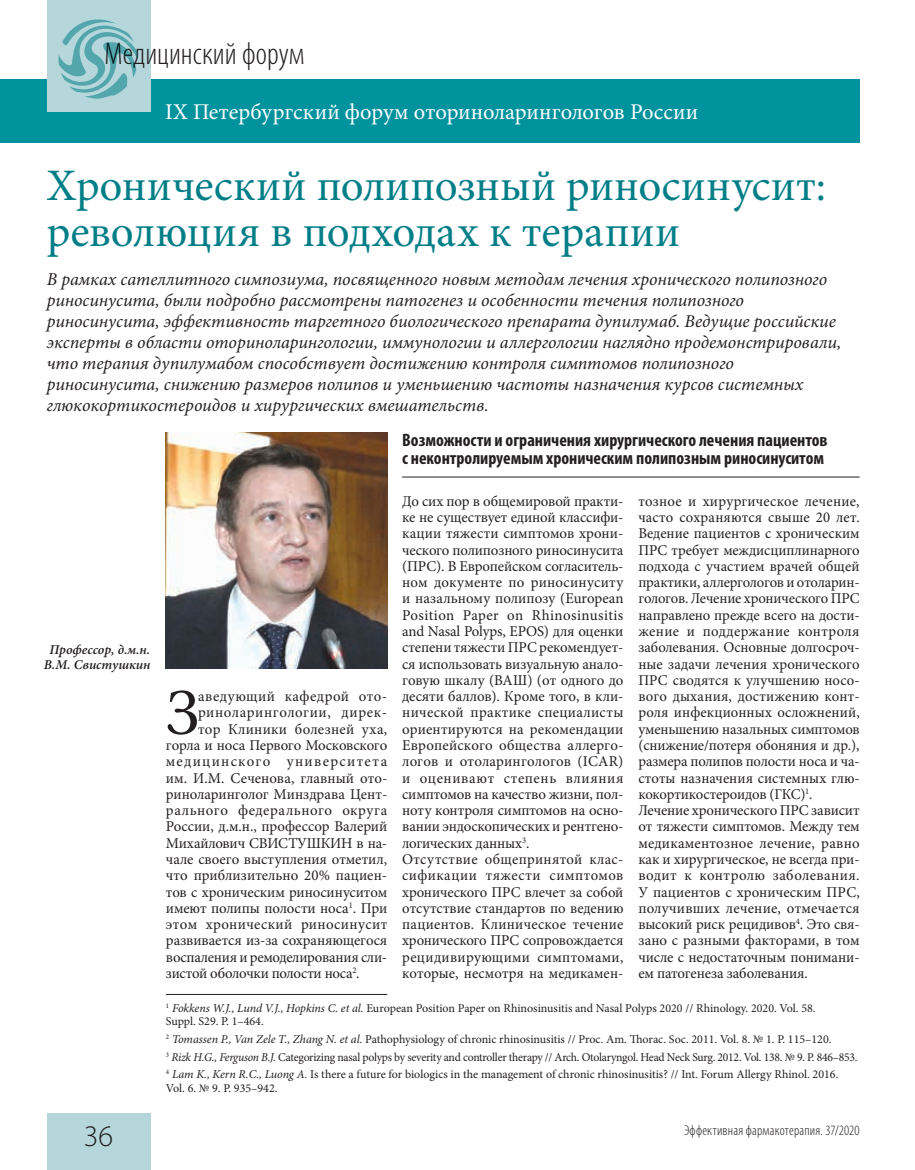
<style>
.page{position:relative;width:915px;height:1170px;background:#fff}
.page>*{position:absolute;margin:0;border:0;box-sizing:border-box;transform-origin:0 0}
.t1{font:65.1px "Minion Pro";color:#231f20}
.t2{font:45px/46.5px "Minion Pro";color:#007e87}
.t3{font:300 condensed 31.5px "Myriad Pro";color:#231f20}
.t4{font:300 30px "Myriad Pro";color:#231f20}
.t5{font:22.5px "Minion Pro";letter-spacing:.005em;color:#fff}
.t6{font:italic 18px/21px "Minion Pro";color:#231f20}
.t7{font:700 condensed 18px/18px "Myriad Pro";color:#231f20}
.t8{font:15px/16.4px "Minion Pro";color:#231f20}
.t9{font:15px "Minion Pro";letter-spacing:-.02em;color:#231f20}
.t10{font:15px "Minion Pro";letter-spacing:.04em;color:#231f20}
.t11{font:15px "Minion Pro";letter-spacing:.025em;color:#231f20}
.t12{font:15px "Minion Pro";letter-spacing:.085em;color:#231f20}
.t13{font:15px "Minion Pro";letter-spacing:.02em;color:#231f20}
.t14{font:15px "Minion Pro";letter-spacing:.035em;color:#231f20}
.t15{font:300 condensed 14.25px "Myriad Pro";letter-spacing:.015em;color:#231f20}
.t16{font:italic 600 13.5px/15px "Minion Pro";color:#231f20;text-align:center}
.t17{font:12px/17.7px "Minion Pro";letter-spacing:-.005em;color:#231f20}
.s1{font-style:italic}
</style>
<div class="page">
<hr style="left:402px;top:476px;width:457px;height:1px;background:#231f20">
<img style="left:166px;top:432px;width:221px;height:236px">
<hr style="left:166px;top:994px;width:221px;height:1px;background:#231f20">
<div style="left:0;top:79px;width:859px;height:64px;background:#00939d"></div>
<div style="left:47px;top:0;width:103px;height:111px;background:#b5d7db"></div>
<div style="left:47px;top:1113px;width:103px;height:56px;background:#b5d7db"></div>
<svg style="left:58px;top:19px;width:80px;height:80px"></svg>
<h3 class="t3" style="left:104px;top:35px;width:201px">Медицинский форум</h3>
<h3 class="t5" style="left:165px;top:96px;width:534px">IX Петербургский форум оториноларингологов России</h3>
<h2 class="t2" style="left:47px;top:162px;width:780px">Хронический полипозный риносинусит: революция в подходах к терапии</h2>
<p class="t6" style="left:47px;top:269px;width:795px">В рамках сателлитного симпозиума, посвященного новым методам лечения хронического полипозного риносинусита, были подробно рассмотрены патогенез и особенности течения полипозного риносинусита, эффективность таргетного биологического препарата дупилумаб. Ведущие российские эксперты в области оториноларингологии, иммунологии и аллергологии наглядно продемонстрировали, что терапия дупилумабом способствует достижению контроля симптомов полипозного риносинусита, снижению размеров полипов и уменьшению частоты назначения курсов системных глюкокортикостероидов и хирургических вмешательств.</p>
<p class="t16" style="left:44px;top:641px;width:108px">Профессор, д.м.н.<br>В.М. Свистушкин</p>
<h3 class="t4" style="left:84px;top:1117px;width:31px">36</h3>
<p class="t7" style="left:402px;top:430px;width:427px">Возможности и ограничения хирургического лечения пациентов с неконтролируемым хроническим полипозным риносинуситом</p>
<p class="t8" style="left:402px;top:493px;width:223px">До сих пор в общемировой практи&shy;ке не существует единой классифи&shy;кации тяжести симптомов хрони&shy;ческого полипозного риносинусита (ПРС). В Европейском согласитель&shy;ном документе по риносинуситу и назальному полипозу (European<br>Position Paper on Rhinosinusitis and Nasal Polyps, EPOS) для оценки степени тяжести ПРС рекомендует&shy;ся использовать визуальную анало&shy;говую шкалу (ВАШ) (от одного до десяти баллов). Кроме того, в кли&shy;нической практике специалисты ориентируются на рекомендации<br>Европейского общества аллерго&shy;логов и отоларингологов (ICAR) и оценивают степень влияния симптомов на качество жизни, пол&shy;ноту контроля симптомов на осно&shy;вании эндоскопических и рентгено&shy;логических данных<sup>3</sup>.<br>Отсутствие общепринятой клас&shy;сификации тяжести симптомов хронического ПРС влечет за собой отсутствие стандартов по ведению пациентов. Клиническое течение хронического ПРС сопровождается рецидивирующими симптомами, которые, несмотря на медикамен-</p>
<p class="t8" style="left:638px;top:493px;width:223px">тозное и хирургическое лечение, часто сохраняются свыше 20 лет.<br>Ведение пациентов с хроническим<br>ПРС требует междисциплинарного подхода с участием врачей общей практики, аллергологов и отоларин&shy;гологов. Лечение хронического ПРС направлено прежде всего на дости&shy;жение и поддержание контроля заболевания. Основные долгосроч&shy;ные задачи лечения хронического<br>ПРС сводятся к улучшению носо&shy;вого дыхания, достижению конт&shy;роля инфекционных осложнений, уменьшению назальных симптомов (снижение/потеря обоняния и др.), размера полипов полости носа и ча&shy;стоты назначения системных глю&shy;кокортикостероидов (ГКС)<sup>1</sup>.<br>Лечение хронического ПРС зависит от тяжести симптомов. Между тем медикаментозное лечение, равно как и хирургическое, не всегда при&shy;водит к контролю заболевания.<br>У пациентов с хроническим ПРС, получивших лечение, отмечается высокий риск рецидивов<sup>4</sup>. Это свя&shy;зано с разными факторами, в том числе с недостаточным понимани&shy;ем патогенеза заболевания.</p>
<p class="t17" style="left:166px;top:1001px;width:651px;line-height:13.5px"><sup>1</sup> <span class="s1">Fokkens W.J., Lund V.J., Hopkins C. et al.</span> European Position Paper on Rhinosinusitis and Nasal Polyps 2020 // Rhinology. 2020. Vol. 58.<br>Suppl. S29. P. 1–464.</p>
<p class="t17" style="left:166px;top:1030px;width:462px"><sup>2</sup> <span class="s1">Tomassen P., Van Zele T., Zhang N. et al.</span> Pathophysiology of chronic rhinosinusitis // Proc. Am.</p>
<h1 class="t1" style="left:166px;top:669px;width:35px">З</h1>
<p class="t14" style="left:198px;top:686px;width:191px">аведующий кафедрой ото-</p>
<p class="t10" style="left:198px;top:702px;width:190px">риноларингологии, дирек-</p>
<p class="t13" style="left:198px;top:718px;width:190px">тор Клиники болезней уха,</p>
<p class="t8" style="left:166px;top:737px;width:223px">горла и носа Первого Московского</p>
<p class="t12" style="left:166px;top:751px;width:223px">медицинского университета</p>
<p class="t8" style="left:166px;top:769px;width:223px">им. И.М. Сеченова, главный ото-</p>
<p class="t8" style="left:166px;top:785px;width:223px">рино ларинголог Минздрава Цент-</p>
<p class="t10" style="left:166px;top:800px;width:223px">рального федерального округа</p>
<p class="t8" style="left:166px;top:818px;width:223px">России, д.м.н., профессор Валерий</p>
<p class="t8" style="left:166px;top:834px;width:223px">Ми хайлович СВИСТУШКИН в на-</p>
<p class="t8" style="left:166px;top:851px;width:223px">чале своего выступления отметил,</p>
<p class="t8" style="left:166px;top:867px;width:223px">что приблизительно 20% пациен-</p>
<p class="t8" style="left:166px;top:883px;width:223px">тов с хроническим риносинуситом</p>
<p class="t8" style="left:166px;top:899px;width:223px">имеют полипы полости носа<sup>1</sup>. При</p>
<p class="t11" style="left:166px;top:914px;width:223px">этом хронический риносинусит</p>
<p class="t8" style="left:166px;top:932px;width:223px">развивается из-за сохраняющегося</p>
<p class="t9" style="left:166px;top:946px;width:223px">воспаления и ремоделирования сли-</p>
<p class="t9" style="left:166px;top:963px;width:195px">зистой оболочки полости носа<sup>2</sup>.</p>
<p class="t17" style="left:166px;top:1030px;width:692px;text-indent:476px">orac. Soc. 2011. Vol. 8. № 1. P. 115–120.<br><sup>3</sup> <span class="s1">Rizk H.G., Ferguson B.J.</span> Categorizing nasal polyps by severity and controller therapy // Arch. Otolaryngol. Head Neck Surg. 2012. Vol. 138. № 9. P. 846–853.<br><sup>4</sup> <span class="s1">Lam K., Kern R.C., Luong A.</span> Is there a future for biologics in the management of chronic rhinosinusitis? // Int. Forum Allergy Rhinol. 2016.</p>
<p class="t17" style="left:166px;top:1079px;width:113px">Vol. 6. № 9. P. 935–942.</p>
<p class="t15" style="left:683px;top:1121px;width:177px">Эффективная фармакотерапия. 37/2020</p>
</div>
